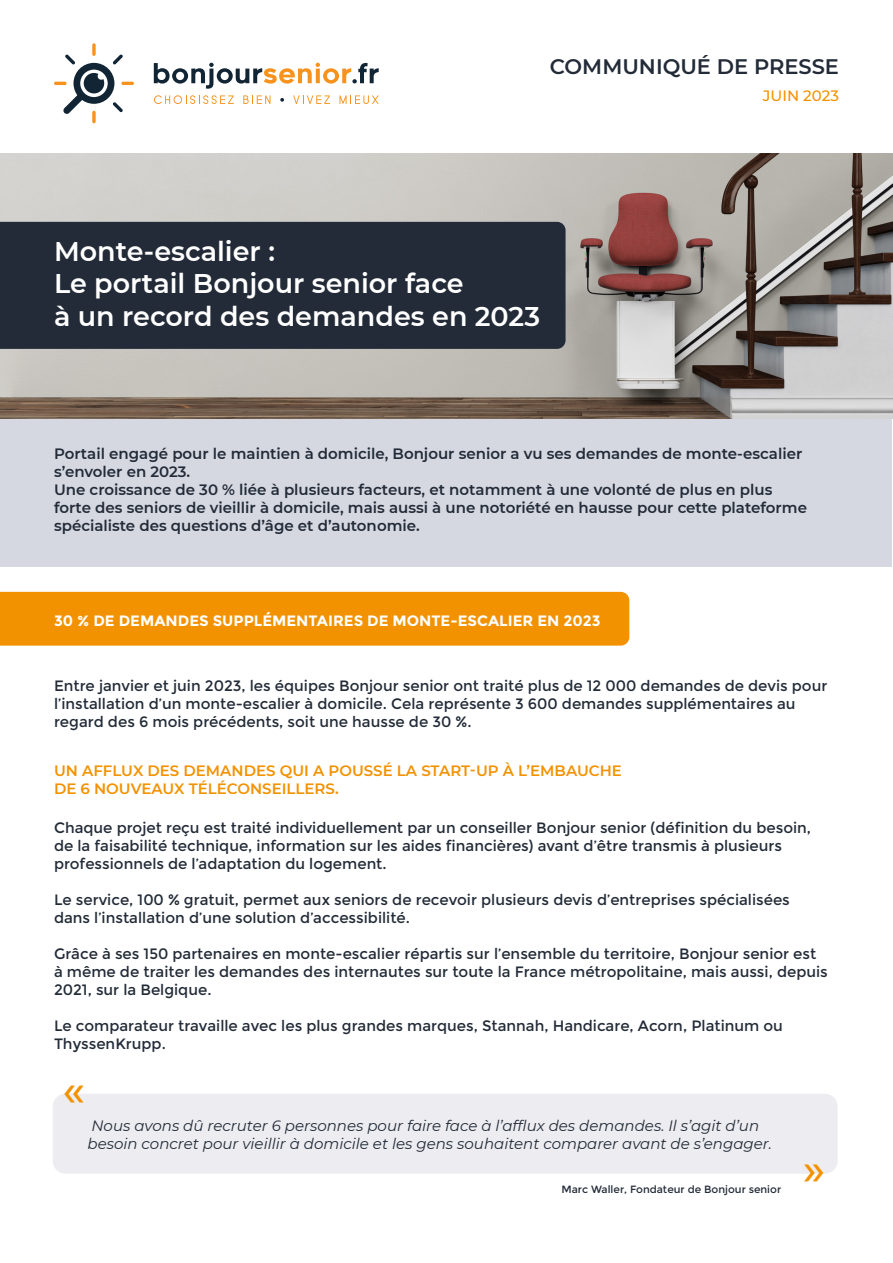
<style>
.page{position:relative;width:893px;height:1263px;background:#fff}
.page>*{position:absolute;margin:0;border:0;box-sizing:border-box;transform-origin:0 0}
.t1{font:500 45px "Montserrat";color:#f39200}
.t2{font:600 27px/32.4px "Montserrat";color:#fff}
.t3{font:600 21px "Montserrat";color:#222b37}
.t4{font:15px/18px "Montserrat";color:#222b37}
.t5{font:600 15px/18px "Montserrat";color:#222b37}
.t6{font:italic 15px/18px "Montserrat";color:#222b37}
.t7{font:600 15px/18px "Montserrat";color:#f39200}
.t8{font:700 15px "Montserrat";color:#fff}
.t9{font:500 15px "Montserrat";color:#f39200}
.t10{font:10.5px "Montserrat";color:#222b37}
</style>
<div class="page">
<img style="left:0;top:153px;width:893px;height:266px">
<svg style="left:92px;top:111px;width:4px;height:12px"></svg>
<svg style="left:92px;top:43px;width:4px;height:13px"></svg>
<svg style="left:54px;top:54px;width:80px;height:60px"></svg>
<svg style="left:154px;top:63px;width:225px;height:26px"></svg>
<svg style="left:154px;top:95px;width:80px;height:9px"></svg>
<svg style="left:243px;top:95px;width:27px;height:9px"></svg>
<svg style="left:280px;top:98px;width:4px;height:4px"></svg>
<svg style="left:293px;top:95px;width:37px;height:9px"></svg>
<svg style="left:339px;top:95px;width:40px;height:9px"></svg>
<div style="left:0;top:222px;width:566px;height:127px;background:#222b37"></div>
<div style="left:1px;top:419px;width:891px;height:148px;background:#d6d8e1"></div>
<div style="left:0;top:592px;width:629px;height:54px;background:#f39200"></div>
<div style="left:53px;top:1094px;width:785px;height:80px;background:#ededf1;border-radius:13px"></div>
<h3 class="t3" style="left:550px;top:52px;width:291px">COMMUNIQUÉ DE PRESSE</h3>
<p class="t9" style="left:763px;top:85px;width:78px">JUIN 2023</p>
<h2 class="t2" style="left:54px;top:234px;width:488px">Monte-escalier :<br>Le portail Bonjour senior face<br>à un record des demandes en 2023</h2>
<p class="t5" style="left:54px;top:444px;width:754px">Portail engagé pour le maintien à domicile, Bonjour senior a vu ses demandes de monte‑escalier s’envoler en 2023.<br>Une croissance de 30 % liée à plusieurs facteurs, et notamment à une volonté de plus en plus forte des seniors de vieillir à domicile, mais aussi à une notoriété en hausse pour cette plateforme spécialiste des questions d’âge et d’autonomie.</p>
<p class="t8" style="left:54px;top:612px;width:548px">30 % DE DEMANDES SUPPLÉMENTAIRES DE MONTE-ESCALIER EN 2023</p>
<p class="t4" style="left:54px;top:677px;width:775px">Entre janvier et juin 2023, les équipes Bonjour senior ont traité plus de 12 000 demandes de devis pour l’installation d’un monte-escalier à domicile. Cela représente 3 600 demandes supplémentaires au regard des 6 mois précédents, soit une hausse de 30 %.</p>
<p class="t7" style="left:54px;top:761px;width:569px">UN AFFLUX DES DEMANDES QUI A POUSSÉ LA START-UP À L’EMBAUCHE<br>DE 6 NOUVEAUX TÉLÉCONSEILLERS.</p>
<p class="t4" style="left:54px;top:819px;width:759px">Chaque projet reçu est traité individuellement par un conseiller Bonjour senior (définition du besoin, de la faisabilité technique, information sur les aides financières) avant d’être transmis à plusieurs professionnels de l’adaptation du logement.</p>
<p class="t4" style="left:54px;top:891px;width:737px">Le service, 100 % gratuit, permet aux seniors de recevoir plusieurs devis d’entreprises spécialisées dans l’installation d’une solution d’accessibilité.</p>
<p class="t4" style="left:54px;top:945px;width:775px">Grâce à ses 150 partenaires en monte-escalier répartis sur l’ensemble du territoire, Bonjour senior est à même de traiter les demandes des internautes sur toute la France métropolitaine, mais aussi, depuis<br>2021, sur la Belgique.</p>
<p class="t4" style="left:54px;top:1017px;width:730px">Le comparateur travaille avec les plus grandes marques, Stannah, Handicare, Acorn, Platinum ou<br>ThyssenKrupp.</p>
<h1 class="t1" style="left:63px;top:1058px;width:24px">«</h1>
<p class="t6" style="left:88px;top:1116px;width:686px">Nous avons dû recruter 6 personnes pour faire face à l’afflux des demandes. Il s’agit d’un besoin concret pour vieillir à domicile et les gens souhaitent comparer avant de s’engager.</p>
<p class="t10" style="left:561px;top:1183px;width:221px">Marc Waller, Fondateur de Bonjour senior</p>
<h1 class="t1" style="left:825px;top:1208px;width:24px;rotate:-180deg">«</h1>
</div>
